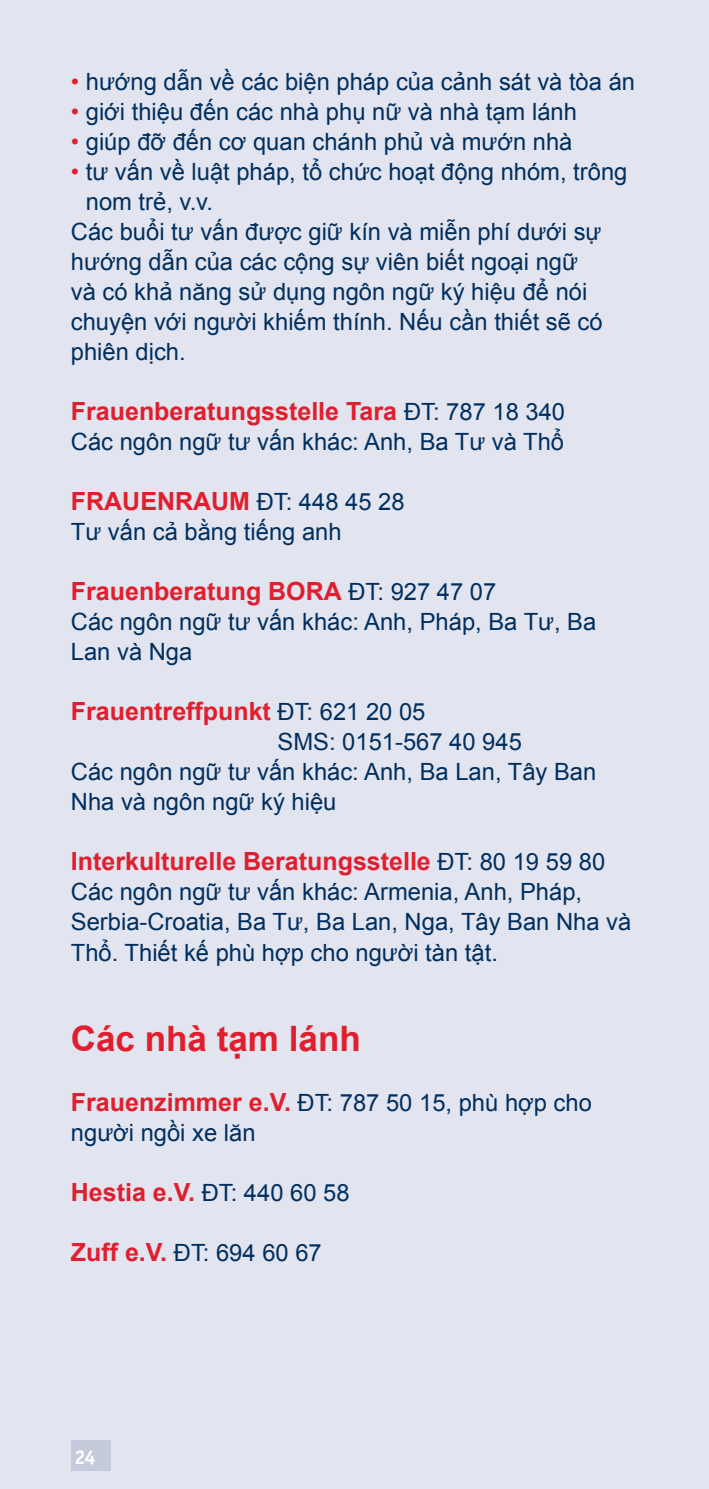
<style>
.page{position:relative;width:709px;height:1489px;background:#fff}
.page>*{position:absolute;margin:0;border:0;box-sizing:border-box;transform-origin:0 0}
.t1{font:700 35px "Arial";color:#e01e2e}
.t2{font:700 25px "Arial";color:#e01e2e}
.t3{font:23.75px/30px "Arial";color:#002f5f}
.t4{font:700 20px "Officina Sans ITC";color:#fff}
.s1{color:#e01e2e}
.s2{font-weight:400;font-size:23.75px;color:#002f5f}
.s3{font-weight:700;font-size:25px;color:#e01e2e}
</style>
<div class="page">
<div style="left:0;top:0;width:709px;height:1488px;background:#e2e4ef"></div>
<div style="left:71px;top:1440px;width:40px;height:30px;background:#c6cadd"></div>
<p class="t3" style="left:71px;top:67px;width:565px"><span class="s1">•</span> hướng dẫn về các biện pháp của cảnh sát và tòa án</p>
<p class="t3" style="left:71px;top:97px;width:507px"><span class="s1">•</span> giới thiệu đến các nhà phụ nữ và nhà tạm lánh</p>
<p class="t3" style="left:71px;top:127px;width:503px"><span class="s1">•</span> giúp đỡ đến cơ quan chánh phủ và mướn nhà</p>
<p class="t3" style="left:71px;top:157px;width:558px"><span class="s1">•</span> tư vấn về luật pháp, tổ chức hoạt động nhóm, trông</p>
<p class="t3" style="left:86px;top:187px;width:129px">nom trẻ, v.v.</p>
<p class="t3" style="left:71px;top:217px;width:532px">Các buổi tư vấn được giữ kín và miễn phí dưới sự</p>
<p class="t3" style="left:71px;top:247px;width:508px">hướng dẫn của các cộng sự viên biết ngoại ngữ</p>
<p class="t3" style="left:71px;top:277px;width:518px">và có khả năng sử dụng ngôn ngữ ký hiệu để nói</p>
<p class="t3" style="left:71px;top:307px;width:533px">chuyện với người khiếm thính. Nếu cần thiết sẽ có</p>
<p class="t3" style="left:71px;top:337px;width:116px">phiên dịch.</p>
<p class="t2" style="left:71px;top:395px;width:496px">Frauenberatungsstelle Tara <span class="s2">ĐT: 787 18 340</span></p>
<p class="t3" style="left:71px;top:427px;width:495px">Các ngôn ngữ tư vấn khác: Anh, Ba Tư và Thổ</p>
<p class="t2" style="left:71px;top:485px;width:335px">FRAUENRAUM <span class="s2">ĐT: 448 45 28</span></p>
<p class="t3" style="left:71px;top:517px;width:272px">Tư vấn cả bằng tiếng anh</p>
<p class="t2" style="left:71px;top:575px;width:427px">Frauenberatung BORA <span class="s2">ĐT: 927 47 07</span></p>
<p class="t3" style="left:71px;top:607px;width:527px">Các ngôn ngữ tư vấn khác: Anh, Pháp, Ba Tư, Ba<br>Lan và Nga</p>
<p class="t2" style="left:71px;top:695px;width:356px">Frauentreffpunkt <span class="s2">ĐT: 621 20 05</span></p>
<p class="t3" style="left:71px;top:727px;width:527px;text-indent:207px">SMS: 0151-567 40 945<br>Các ngôn ngữ tư vấn khác: Anh, Ba Lan, Tây Ban<br>Nha và ngôn ngữ ký hiệu</p>
<p class="t2" style="left:71px;top:845px;width:536px">Interkulturelle Beratungsstelle <span class="s2">ĐT: 80 19 59 80</span></p>
<p class="t3" style="left:71px;top:877px;width:562px">Các ngôn ngữ tư vấn khác: Armenia, Anh, Pháp,<br>Serbia-Croatia, Ba Tư, Ba Lan, Nga, Tây Ban Nha và<br>Thổ. Thiết kế phù hợp cho người tàn tật.</p>
<h1 class="t1" style="left:71px;top:1015px;width:291px">Các nhà tạm lánh</h1>
<p class="t3" style="left:71px;top:1087px;width:522px"><span class="s3">Frauenzimmer e.V.</span> ĐT: 787 50 15, phù hợp cho người ngồi xe lăn</p>
<p class="t2" style="left:71px;top:1175px;width:280px">Hestia e.V. <span class="s2">ĐT: 440 60 58</span></p>
<p class="t3" style="left:71px;top:1237px;width:252px"><span class="s3">Zuff e.V.</span> ĐT: 694 60 67</p>
<p class="t4" style="left:74px;top:1444px;width:23px">24</p>
</div>
